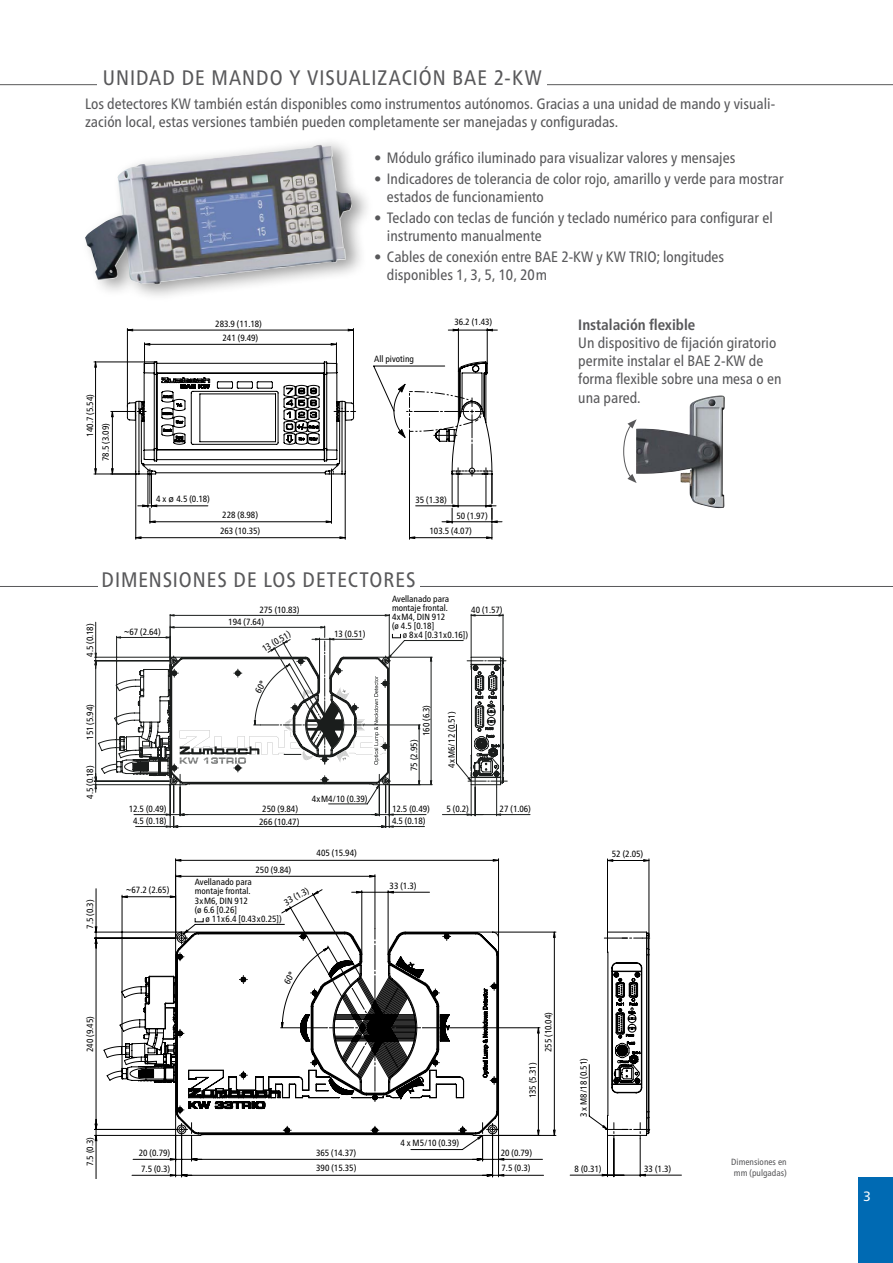
<style>
.page{position:relative;width:893px;height:1263px;background:#fff}
.page>*{position:absolute;margin:0;border:0;box-sizing:border-box;transform-origin:0 0}
.t1{font:condensed 21px "Frutiger Neue LTW1 G";letter-spacing:.045em;color:#58585a}
.t2{font:condensed 15px/18px "Frutiger Neue LTW1 G";color:#58585a}
.t3{font:700 condensed 15px "Frutiger Neue LTW1 G";color:#58585a}
.t4{font:13.5px "Frutiger Neue LTW1 G";color:#fff}
.t5{font:condensed 9px/9px "Frutiger Neue LTW1 G";color:#000}
.t6{font:condensed 9px/9px "Frutiger Neue LTW1 G";letter-spacing:.025em;color:#000}
.t7{font:condensed 9px/10.8px "Frutiger Neue LTW1 G";color:#58585a;text-align:center}
.t8{font:condensed 9px "Frutiger Neue LTW1 G";letter-spacing:.055em;color:#000}
.s1{font-family:"Arial";font-stretch:normal}
</style>
<div class="page">
<div style="left:859px;top:1178px;width:34px;height:85px;background:#006ab3"></div>
<img style="left:637px;top:395px;width:88px;height:113px">
<svg style="left:623px;top:419px;width:14px;height:64px"></svg>
<div style="left:81px;top:136px;width:293px;height:166px;background:#000;opacity:.4"></div>
<img style="left:85px;top:145px;width:267px;height:140px">
<hr style="left:94px;top:362px;width:62px;height:1px;background:#000">
<hr style="left:94px;top:474px;width:43px;height:1px;background:#000">
<hr style="left:353px;top:328px;width:1px;height:79px;background:#000">
<hr style="left:127px;top:328px;width:1px;height:79px;background:#000">
<hr style="left:136px;top:473px;width:1px;height:66px;background:#000">
<hr style="left:345px;top:473px;width:1px;height:66px;background:#000">
<hr style="left:487px;top:328px;width:1px;height:36px;background:#000">
<hr style="left:458px;top:328px;width:1px;height:43px;background:#000">
<svg style="left:95px;top:363px;width:1px;height:111px"></svg>
<svg style="left:128px;top:329px;width:225px;height:2px"></svg>
<svg style="left:448px;top:329px;width:49px;height:2px"></svg>
<svg style="left:111px;top:343px;width:245px;height:195px"></svg>
<svg style="left:373px;top:361px;width:129px;height:178px"></svg>
<svg style="left:94px;top:614px;width:331px;height:214px"></svg>
<svg style="left:117px;top:637px;width:53px;height:190px"></svg>
<svg style="left:95px;top:653px;width:1px;height:136px"></svg>
<svg style="left:170px;top:614px;width:360px;height:202px"></svg>
<svg style="left:467px;top:774px;width:40px;height:13px"></svg>
<svg style="left:170px;top:627px;width:155px;height:1px"></svg>
<svg style="left:467px;top:814px;width:34px;height:1px"></svg>
<svg style="left:471px;top:615px;width:32px;height:1px"></svg>
<svg style="left:98px;top:657px;width:405px;height:128px"></svg>
<svg style="left:95px;top:927px;width:80px;height:214px"></svg>
<svg style="left:175px;top:858px;width:507px;height:319px"></svg>
<svg style="left:176px;top:875px;width:199px;height:2px"></svg>
<svg style="left:286px;top:891px;width:32px;height:20px"></svg>
<svg style="left:538px;top:1028px;width:1px;height:107px"></svg>
<svg style="left:103px;top:932px;width:396px;height:204px"></svg>
<svg style="left:602px;top:860px;width:48px;height:316px"></svg>
<hr style="left:0;top:84px;width:893px;height:1px;background:#58585a">
<div style="left:98px;top:68px;width:449px;height:17px;background:#fff"></div>
<hr style="left:0;top:586px;width:893px;height:1px;background:#58585a">
<div style="left:98px;top:570px;width:321px;height:17px;background:#fff"></div>
<svg style="left:166px;top:639px;width:227px;height:188px"></svg>
<svg style="left:282px;top:929px;width:141px;height:173px"></svg>
<h1 class="t1" style="left:103px;top:62px;width:440px">UNIDAD DE MANDO Y VISUALIZACIÓN BAE 2-KW</h1>
<h2 class="t2" style="left:85px;top:94px;width:692px">Los detectores KW también están disponibles como instrumentos autónomos. Gracias a una unidad de mando y visuali&shy;zación local, estas versiones también pueden completamente ser manejadas y configuradas.</h2>
<h2 class="t2" style="left:374px;top:148px;width:363px">• Módulo gráfico iluminado para visualizar valores y mensajes</h2>
<h2 class="t2" style="left:387px;top:169px;width:398px;text-indent:-13px">• Indicadores de tolerancia de color rojo, amarillo y verde para mostrar estados de funcionamiento</h2>
<h2 class="t2" style="left:387px;top:208px;width:387px;text-indent:-13px">• Teclado con teclas de función y teclado numérico para configurar el instrumento manualmente</h2>
<h2 class="t2" style="left:387px;top:247px;width:339px;text-indent:-13px">• Cables de conexión entre BAE 2-KW y KW TRIO; longitudes disponibles 1, 3, 5, 10, 20m</h2>
<p class="t5" style="left:82px;top:461px;width:68px;line-height:15.5px;text-indent:24px;rotate:-90deg">140.7 (5.54)<br>78.5 (3.09)</p>
<p class="t5" style="left:215px;top:315px;width:48px;line-height:14.2px;text-align:center">283.9 (11.18)<br>241 (9.49)</p>
<p class="t5" style="left:156px;top:494px;width:55px">4 x <span class="s1">ø</span> 4.5 (0.18)</p>
<p class="t5" style="left:220px;top:506px;width:42px;line-height:15.9px">228 (8.98)<br>263 (10.35)</p>
<p class="t5" style="left:374px;top:354px;width:41px">All pivoting</p>
<p class="t5" style="left:454px;top:317px;width:39px">36.2 (1.43)</p>
<p class="t5" style="left:415px;top:494px;width:33px">35 (1.38)</p>
<p class="t5" style="left:456px;top:511px;width:33px">50 (1.97)</p>
<p class="t5" style="left:430px;top:526px;width:44px">103.5 (4.07)</p>
<p class="t5" style="left:85px;top:657px;width:35px;rotate:-90deg">4.5 (0.18)</p>
<h1 class="t1" style="left:102px;top:564px;width:315px">DIMENSIONES DE LOS DETECTORES</h1>
<p class="t5" style="left:392px;top:593px;width:58px">Avellanado para montaje frontal.</p>
<p class="t5" style="left:471px;top:604px;width:33px">40 (1.57)</p>
<p class="t5" style="left:228px;top:604px;width:73px;line-height:11.6px;text-indent:31px">275 (10.83)<br>194 (7.64)</p>
<p class="t5" style="left:392px;top:612px;width:55px">4xM4, DIN 912 (ø 4.5 [0.18]</p>
<p class="t8" style="left:403px;top:628px;width:67px">ø 8x4 [0.31x0.16])</p>
<p class="t5" style="left:124px;top:627px;width:38px"><span class="s1">~</span>67 (2.64)</p>
<p class="t5" style="left:334px;top:628px;width:33px">13 (0.51)</p>
<p class="t5" style="left:260px;top:644px;width:33px;rotate:-30deg">13 (0.51)</p>
<p class="t5" style="left:85px;top:740px;width:37px;rotate:-90deg">151 (5.94)</p>
<p class="t5" style="left:85px;top:799px;width:35px;rotate:-90deg">4.5 (0.18)</p>
<p class="t5" style="left:85px;top:929px;width:30px;rotate:-90deg">7.5 (0.3)</p>
<p class="t5" style="left:129px;top:804px;width:39px">12.5 (0.49)</p>
<p class="t5" style="left:262px;top:804px;width:37px">250 (9.84)</p>
<p class="t5" style="left:133px;top:816px;width:35px">4.5 (0.18)</p>
<p class="t5" style="left:259px;top:816px;width:42px">266 (10.47)</p>
<p class="t5" style="left:256px;top:864px;width:37px">250 (9.84)</p>
<p class="t5" style="left:312px;top:793px;width:57px">4xM4/10 (0.39)</p>
<p class="t5" style="left:317px;top:848px;width:42px">405 (15.94)</p>
<p class="t5" style="left:126px;top:884px;width:44px"><span class="s1">~</span>67.2 (2.65)</p>
<p class="t5" style="left:195px;top:877px;width:58px">Avellanado para montaje frontal.</p>
<p class="t5" style="left:195px;top:896px;width:55px">3xM6, DIN 912</p>
<p class="t5" style="left:282px;top:898px;width:28px;rotate:-30deg">33 (1.3)</p>
<p class="t6" style="left:206px;top:905px;width:78px;text-indent:-11px">(ø 6.6 [0.26]<br>ø 11x6.4 [0.43x0.25])</p>
<p class="t5" style="left:421px;top:736px;width:33px;rotate:-90deg">160 (6.3)</p>
<p class="t5" style="left:409px;top:771px;width:33px;rotate:-90deg">75 (2.95)</p>
<p class="t5" style="left:392px;top:804px;width:39px">12.5 (0.49)</p>
<p class="t5" style="left:392px;top:816px;width:35px">4.5 (0.18)</p>
<p class="t5" style="left:446px;top:768px;width:58px;rotate:-90deg">4xM6/12 (0.51)</p>
<p class="t5" style="left:446px;top:803px;width:24px">5 (0.2)</p>
<p class="t5" style="left:500px;top:803px;width:33px">27 (1.06)</p>
<p class="t5" style="left:390px;top:880px;width:28px">33 (1.3)</p>
<h2 class="t3" style="left:578px;top:314px;width:118px">Instalación flexible</h2>
<h2 class="t2" style="left:578px;top:333px;width:205px">Un dispositivo de fijación giratorio permite instalar el BAE 2-KW de forma flexible sobre una mesa o en una pared.</h2>
<p class="t5" style="left:612px;top:848px;width:33px">52 (2.05)</p>
<p class="t5" style="left:85px;top:1052px;width:37px;rotate:-90deg">240 (9.45)</p>
<p class="t5" style="left:85px;top:1166px;width:30px;rotate:-90deg">7.5 (0.3)</p>
<p class="t5" style="left:139px;top:1147px;width:33px">20 (0.79)</p>
<p class="t5" style="left:141px;top:1163px;width:30px">7.5 (0.3)</p>
<p class="t5" style="left:316px;top:1144px;width:42px;line-height:15.5px">365 (14.37)<br>390 (15.35)</p>
<p class="t5" style="left:400px;top:1138px;width:60px">4 x M5/10 (0.39)</p>
<p class="t5" style="left:543px;top:1052px;width:42px;rotate:-90deg">255 (10.04)</p>
<p class="t5" style="left:528px;top:1098px;width:37px;rotate:-90deg">135 (5.31)</p>
<p class="t5" style="left:501px;top:1144px;width:33px;line-height:15.8px">20 (0.79)<br>7.5 (0.3)</p>
<p class="t5" style="left:578px;top:1117px;width:60px;rotate:-90deg">3 x M8/18 (0.51)</p>
<p class="t5" style="left:575px;top:1164px;width:28px">8 (0.31)</p>
<p class="t5" style="left:644px;top:1164px;width:28px">33 (1.3)</p>
<p class="t7" style="left:731px;top:1156px;width:57px">Dimensiones en mm (pulgadas)</p>
<h3 class="t4" style="left:863px;top:1186px;width:9px">3</h3>
</div>
